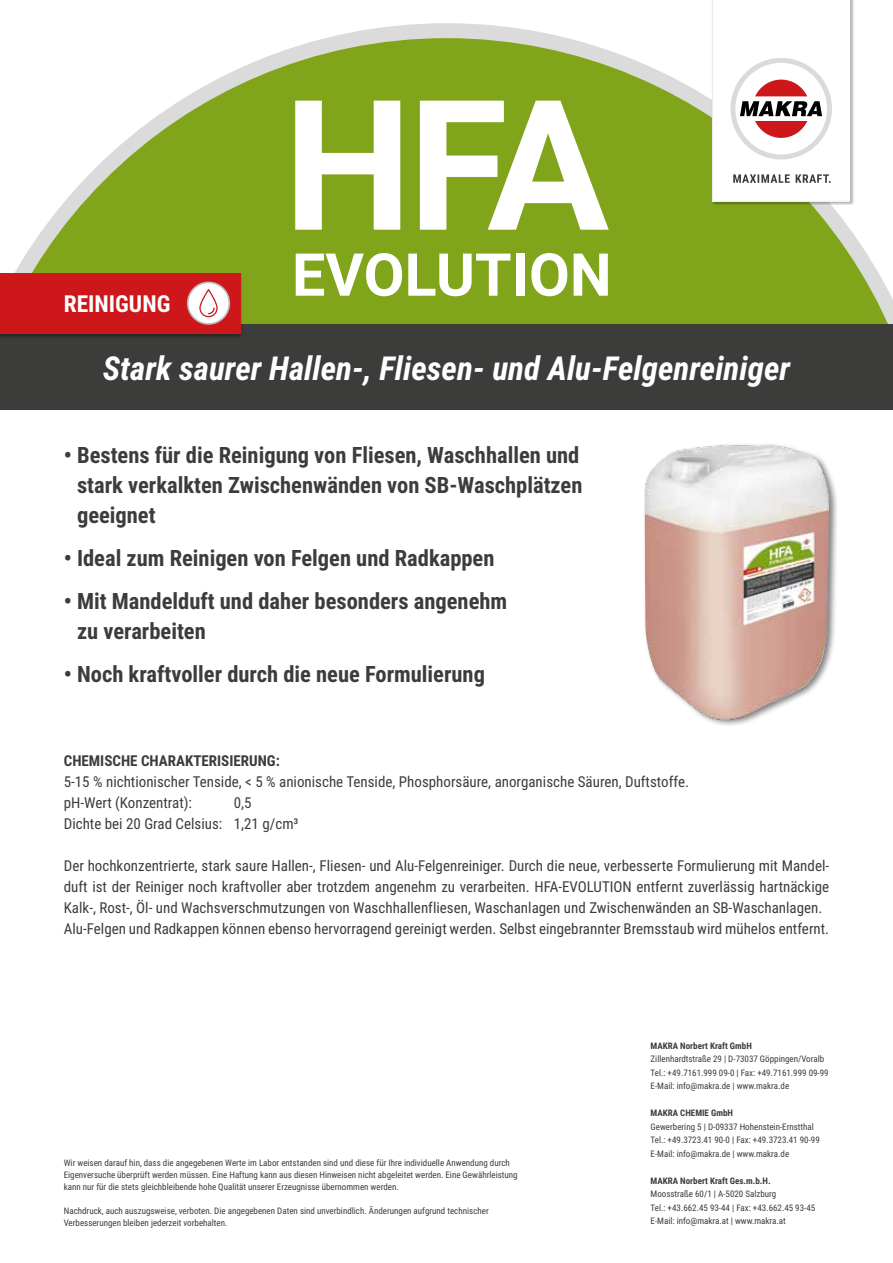
<style>
.page{position:relative;width:893px;height:1263px;background:#fff}
.page>*{position:absolute;margin:0;border:0;box-sizing:border-box;transform-origin:0 0}
.t1{font:700 181.5px "Roboto";color:#fff}
.t2{font:700 59.25px "Roboto";color:#fff}
.t3{font:italic 700 33px "Roboto Condensed";color:#fff}
.t4{font:700 23.4px "Roboto Condensed";color:#fff}
.t5{font:700 22.5px/30px "Roboto Condensed";color:#3c3c3b}
.t6{font:15px/21px "Roboto Condensed";color:#3c3c3b}
.t7{font:700 15px "Roboto Condensed";color:#3c3c3b}
.t8{font:9px/13.5px "Roboto Condensed";color:#3c3c3b}
.t9{font:700 9px "Roboto Condensed";color:#3c3c3b}
</style>
<div class="page">
<svg style="left:14px;top:23px;width:879px;height:302px"></svg>
<div style="left:0;top:325px;width:893px;height:85px;background:#3c3c3b"></div>
<div style="left:711px;top:0;width:143px;height:205px;background:#000;opacity:.3"></div>
<svg style="left:712px;top:0;width:138px;height:201px"></svg>
<div style="left:0;top:273px;width:244px;height:67px;background:#000;opacity:.35"></div>
<div style="left:0;top:273px;width:240px;height:61px;background:#cd171a"></div>
<div style="left:188px;top:282px;width:41px;height:42px;background:#fff;border-radius:50%"></div>
<div style="left:187px;top:282px;width:43px;height:43px;border:2px solid #bcbcbc;border-radius:50%"></div>
<svg style="left:199px;top:289px;width:19px;height:28px"></svg>
<div style="left:643px;top:443px;width:196px;height:285px;background:#000;opacity:.5"></div>
<img style="left:645px;top:443px;width:184px;height:280px">
<h3 class="t4" style="left:64px;top:287px;width:108px">REINIGUNG</h3>
<h1 class="t1" style="left:284px;top:38px;width:327px">HFA</h1>
<h2 class="t2" style="left:292px;top:233px;width:321px">EVOLUTION</h2>
<h3 class="t3" style="left:103px;top:345px;width:689px">Stark saurer Hallen-, Fliesen- und Alu-Felgenreiniger</h3>
<h3 class="t5" style="left:77px;top:440px;width:507px;text-indent:-13px">• Bestens für die Reinigung von Fliesen, Waschhallen und stark verkalkten Zwischenwänden von SB-Waschplätzen geeignet</h3>
<h3 class="t5" style="left:64px;top:542px;width:432px">• Ideal zum Reinigen von Felgen und Radkappen</h3>
<h3 class="t5" style="left:77px;top:585px;width:432px;text-indent:-13px">• Mit Mandelduft und daher besonders angenehm zu verarbeiten</h3>
<h3 class="t5" style="left:64px;top:658px;width:423px">• Noch kraftvoller durch die neue Formulierung</h3>
<h3 class="t7" style="left:64px;top:750px;width:217px">CHEMISCHE CHARAKTERISIERUNG:</h3>
<h3 class="t6" style="left:64px;top:770px;width:627px">5-15 % nichtionischer Tenside, &lt; 5 % anionische Tenside, Phosphorsäure, anorganische Säuren, Duftstoffe. pH-Wert (Konzentrat):</h3>
<h3 class="t6" style="left:64px;top:791px;width:236px;text-indent:170px">0,5<br>Dichte bei 20 Grad Celsius: 1,21 g/cm³</h3>
<p class="t6" style="left:64px;top:854px;width:767px">Der hochkonzentrierte, stark saure Hallen-, Fliesen- und Alu-Felgenreiniger. Durch die neue, verbesserte Formulierung mit Mandel&shy;duft ist der Reiniger noch kraftvoller aber trotzdem angenehm zu verarbeiten. HFA-EVOLUTION entfernt zuverlässig hartnäckige Kalk-, Rost-, Öl- und Wachsverschmutzungen von Waschhallenfliesen, Waschanlagen und Zwischenwänden an SB-Waschanlagen.<br>Alu-Felgen und Radkappen können ebenso hervorragend gereinigt werden. Selbst eingebrannter Bremsstaub wird mühelos entfernt.</p>
<p class="t8" style="left:64px;top:1156px;width:455px;line-height:12px">Wir weisen darauf hin, dass die angegebenen Werte im Labor entstanden sind und diese für Ihre individuelle Anwendung durch<br>Eigenversuche überprüft werden müssen. Eine Haftung kann aus diesen Hinweisen nicht abgeleitet werden. Eine Gewährleistung kann nur für die stets gleichbleibende hohe Qualität unserer Erzeugnisse übernommen werden.</p>
<p class="t8" style="left:64px;top:1204px;width:426px;line-height:12px">Nachdruck, auch auszugsweise, verboten. Die angegebenen Daten sind unverbindlich. Änderungen aufgrund technischer<br>Verbesserungen bleiben jederzeit vorbehalten.</p>
<p class="t9" style="left:651px;top:1039px;width:103px">MAKRA Norbert Kraft GmbH</p>
<p class="t8" style="left:651px;top:1052px;width:180px">Zillenhardtstraße 29 | D-73037 Göppingen/Voralb<br>Tel.: +49.7161.999 09-0 | Fax: +49.7161.999 09-99<br>E-Mail: info@makra.de | www.makra.de</p>
<p class="t9" style="left:651px;top:1106px;width:84px">MAKRA CHEMIE GmbH</p>
<p class="t8" style="left:651px;top:1119px;width:171px">Gewerbering 5 | D-09337 Hohenstein-Ernstthal<br>Tel.: +49.3723.41 90-0 | Fax: +49.3723.41 90-99<br>E-Mail: info@makra.de | www.makra.de</p>
<p class="t9" style="left:651px;top:1174px;width:122px">MAKRA Norbert Kraft Ges.m.b.H.</p>
<p class="t8" style="left:651px;top:1187px;width:166px">Moosstraße 60/1 | A-5020 Salzburg<br>Tel.: +43.662.45 93-44 | Fax: +43.662.45 93-45<br>E-Mail: info@makra.at | www.makra.at</p>
</div>
